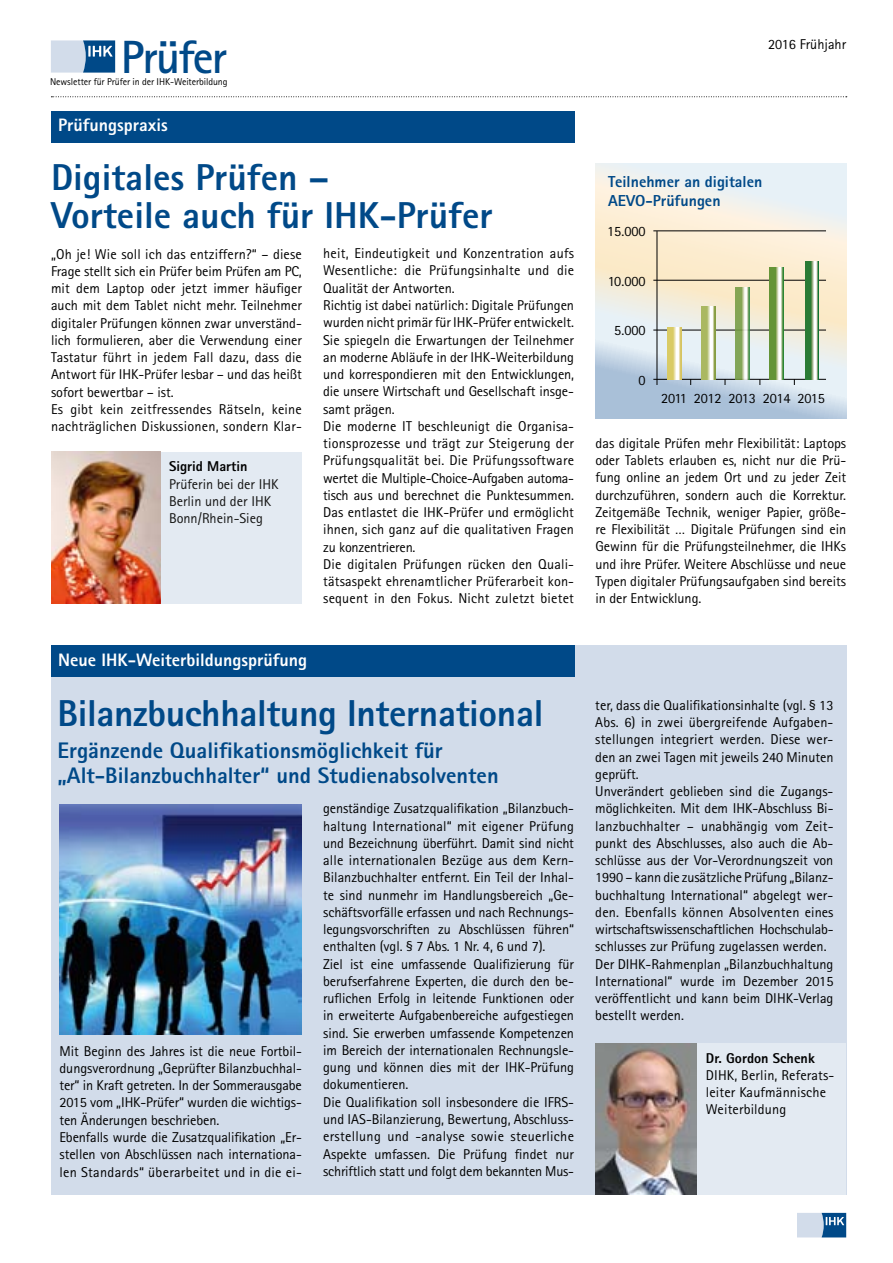
<style>
.page{position:relative;width:893px;height:1263px;background:#fff}
.page>*{position:absolute;margin:0;border:0;box-sizing:border-box;transform-origin:0 0}
.t1{font:700 46.65px "Agfa Rotis Sans Serif";letter-spacing:-.04em;color:#004988}
.t2{font:800 37.5px/37.5px "Agfa Rotis Sans Serif";color:#004988}
.t3{font:800 22.5px/25.5px "Agfa Rotis Sans Serif";color:#004988}
.t4{font:800 18px "Agfa Rotis Sans Serif";color:#fff}
.t5{font:800 15.9px/19px "Agfa Rotis Sans Serif";color:#004988}
.t6{font:14.25px/17.2px "Agfa Rotis Sans Serif";letter-spacing:-.005em;color:#000}
.t7{font:14.25px/17.2px "Agfa Rotis Sans Serif";color:#141413}
.t8{font:800 14.25px "Agfa Rotis Sans Serif";color:#000}
.t9{font:9.9px "Agfa Rotis Sans Serif";letter-spacing:-.01em;color:#000}
</style>
<div class="page">
<svg style="left:51px;top:40px;width:64px;height:33px;background:#82a4c4"></svg>
<svg style="left:51px;top:96px;width:796px;height:1px"></svg>
<svg style="left:797px;top:1213px;width:49px;height:24px"></svg>
<div style="left:51px;top:111px;width:523px;height:31px;background:#004988"></div>
<div style="left:51px;top:645px;width:795px;height:549px;background:#d2dcea"></div>
<div style="left:51px;top:645px;width:523px;height:32px;background:#004988"></div>
<div style="left:595px;top:1043px;width:251px;height:151px;background:#e3eaf2"></div>
<img style="left:595px;top:1043px;width:101px;height:151px">
<div style="left:51px;top:452px;width:251px;height:151px;background:#e3eaf2"></div>
<img style="left:51px;top:452px;width:109px;height:151px">
<img style="left:60px;top:805px;width:242px;height:229px">
<svg style="left:595px;top:164px;width:251px;height:254px;background:#e2e4dc"></svg>
<hr style="left:657px;top:231px;width:1px;height:154px;background:#000">
<hr style="left:653px;top:379px;width:173px;height:1px;background:#000">
<hr style="left:653px;top:330px;width:173px;height:1px;background:#000">
<hr style="left:653px;top:280px;width:173px;height:1px;background:#000">
<hr style="left:653px;top:231px;width:173px;height:1px;background:#000">
<svg style="left:667px;top:327px;width:14px;height:52px"></svg>
<svg style="left:736px;top:287px;width:13px;height:92px"></svg>
<svg style="left:701px;top:306px;width:14px;height:73px"></svg>
<svg style="left:770px;top:267px;width:13px;height:112px"></svg>
<svg style="left:805px;top:261px;width:14px;height:118px;background:#71a374"></svg>
<h1 class="t1" style="left:121px;top:27px;width:108px">Prüfer</h1>
<p class="t9" style="left:50px;top:76px;width:179px">Newsletter für Prüfer in der IHK-Weiterbildung</p>
<p class="t4" style="left:58px;top:114px;width:111px">Prüfungspraxis</p>
<h2 class="t2" style="left:51px;top:158px;width:443px">Digitales Prüfen –<br>Vorteile auch für IHK-Prüfer</h2>
<p class="t6" style="left:323px;top:245px;width:252px">heit, Eindeutigkeit und Konzentration aufs Wesentliche: die Prüfungsinhalte und die Qualität der Antworten.<br>Richtig ist dabei natürlich: Digitale Prüfungen wurden nicht primär für IHK-Prüfer entwickelt.<br>Sie spiegeln die Erwartungen der Teilnehmer an moderne Abläufe in der IHK-Weiterbildung und korrespondieren mit den Entwicklungen, die unsere Wirtschaft und Gesellschaft insge&shy;samt prägen.<br>Die moderne IT beschleunigt die Organisa&shy;tionsprozesse und trägt zur Steigerung der Prüfungsqualität bei. Die Prüfungssoftware wertet die Multiple-Choice-Aufgaben automa&shy;tisch aus und berechnet die Punktesummen.<br>Das entlastet die IHK-Prüfer und ermöglicht ihnen, sich ganz auf die qualitativen Fragen zu konzentrieren.<br>Die digitalen Prüfungen rücken den Quali&shy;tätsaspekt ehrenamtlicher Prüferarbeit kon&shy;sequent in den Fokus. Nicht zuletzt bietet</p>
<p class="t6" style="left:51px;top:245px;width:252px">„Oh je! Wie soll ich das entziffern?“ – diese Frage stellt sich ein Prüfer beim Prüfen am PC, mit dem Laptop oder jetzt immer häufiger auch mit dem Tablet nicht mehr. Teilnehmer digitaler Prüfungen können zwar unverständ&shy;lich formulieren, aber die Verwendung einer Tastatur führt in jedem Fall dazu, dass die Antwort für IHK-Prüfer lesbar – und das heißt sofort bewertbar – ist.<br>Es gibt kein zeitfressendes Rätseln, keine nachträglichen Diskussionen, sondern Klar-</p>
<p class="t8" style="left:169px;top:457px;width:80px">Sigrid Martin</p>
<p class="t7" style="left:169px;top:475px;width:111px">Prüferin bei der IHK<br>Berlin und der IHK<br>Bonn/Rhein-Sieg</p>
<p class="t4" style="left:58px;top:649px;width:251px">Neue IHK-Weiterbildungsprüfung</p>
<h2 class="t2" style="left:57px;top:694px;width:487px">Bilanzbuchhaltung International</h2>
<h3 class="t3" style="left:57px;top:737px;width:443px">Ergänzende Qualifikationsmöglichkeit für „Alt-Bilanzbuchhalter“ und Studienabsolventen</h3>
<p class="t6" style="left:60px;top:1042px;width:244px">Mit Beginn des Jahres ist die neue Fortbil&shy;dungsverordnung „Geprüfter Bilanzbuchhal&shy;ter“ in Kraft getreten. In der Sommerausgabe 2015 vom „IHK-Prüfer“ wurden die wichtigs&shy;ten Änderungen beschrieben.<br>Ebenfalls wurde die Zusatzqualifikation „Er&shy;stellen von Abschlüssen nach internationa&shy;len Standards“ überarbeitet und in die ei-</p>
<p class="t6" style="left:323px;top:800px;width:252px">genständige Zusatzqualifikation „Bilanzbuch&shy;haltung International“ mit eigener Prüfung und Bezeichnung überführt. Damit sind nicht alle internationalen Bezüge aus dem Kern-Bilanzbuchhalter entfernt. Ein Teil der Inhal&shy;te sind nunmehr im Handlungsbereich „Ge&shy;schäftsvorfälle erfassen und nach Rechnungs&shy;legungsvorschriften zu Abschlüssen führen“ enthalten (vgl. § 7 Abs. 1 Nr. 4, 6 und 7).<br>Ziel ist eine umfassende Qualifizierung für berufserfahrene Experten, die durch den be&shy;ruflichen Erfolg in leitende Funktionen oder in erweiterte Aufgabenbereiche aufgestiegen sind. Sie erwerben umfassende Kompetenzen im Bereich der internationalen Rechnungsle&shy;gung und können dies mit der IHK-Prüfung dokumentieren.<br>Die Qualifikation soll insbesondere die IFRS&shy;und IAS-Bilanzierung, Bewertung, Abschluss&shy;erstellung und -analyse sowie steuerliche Aspekte umfassen. Die Prüfung findet nur schriftlich statt und folgt dem bekannten Mus-</p>
<p class="t6" style="left:768px;top:36px;width:80px">2016 Frühjahr</p>
<p class="t5" style="left:608px;top:172px;width:156px">Teilnehmer an digitalen<br>AEVO-Prüfungen</p>
<p class="t6" style="left:607px;top:222px;width:40px">15.000</p>
<p class="t6" style="left:608px;top:272px;width:40px">10.000</p>
<p class="t6" style="left:614px;top:321px;width:33px">5.000</p>
<p class="t6" style="left:639px;top:371px;width:9px">0</p>
<p class="t6" style="left:661px;top:390px;width:165px">2011 2012 2013 2014 2015</p>
<p class="t6" style="left:595px;top:434px;width:252px;text-align:justify">das digitale Prüfen mehr Flexibilität: Laptops oder Tablets erlauben es, nicht nur die Prü&shy;fung online an jedem Ort und zu jeder Zeit durchzuführen, sondern auch die Korrektur.<br>Zeitgemäße Technik, weniger Papier, größe&shy;re Flexibilität … Digitale Prüfungen sind ein Gewinn für die Prüfungsteilnehmer, die IHKs und ihre Prüfer. Weitere Abschlüsse und neue Typen digitaler Prüfungsaufgaben sind bereits in der Entwicklung.</p>
<p class="t6" style="left:595px;top:696px;width:240px">ter, dass die Qualifikationsinhalte (vgl. § 13<br>Abs. 6) in zwei übergreifende Aufgaben&shy;stellungen integriert werden. Diese wer&shy;den an zwei Tagen mit jeweils 240 Minuten geprüft.<br>Unverändert geblieben sind die Zugangs&shy;möglichkeiten. Mit dem IHK-Abschluss Bi&shy;lanzbuchhalter – unabhängig vom Zeit&shy;punkt des Abschlusses, also auch die Ab&shy;schlüsse aus der Vor-Verordnungszeit von 1990 – kann die zusätzliche Prüfung „Bilanz&shy;buchhaltung International“ abgelegt wer&shy;den. Ebenfalls können Absolventen eines wirtschaftswissenschaftlichen Hochschulab&shy;schlusses zur Prüfung zugelassen werden.<br>Der DIHK-Rahmenplan „Bilanzbuchhaltung International“ wurde im Dezember 2015 veröffentlicht und kann beim DIHK-Verlag bestellt werden.</p>
<p class="t8" style="left:706px;top:1049px;width:110px">Dr. Gordon Schenk</p>
<p class="t6" style="left:706px;top:1066px;width:130px">DIHK, Berlin, Referats&shy;leiter Kaufmännische<br>Weiterbildung</p>
</div>
